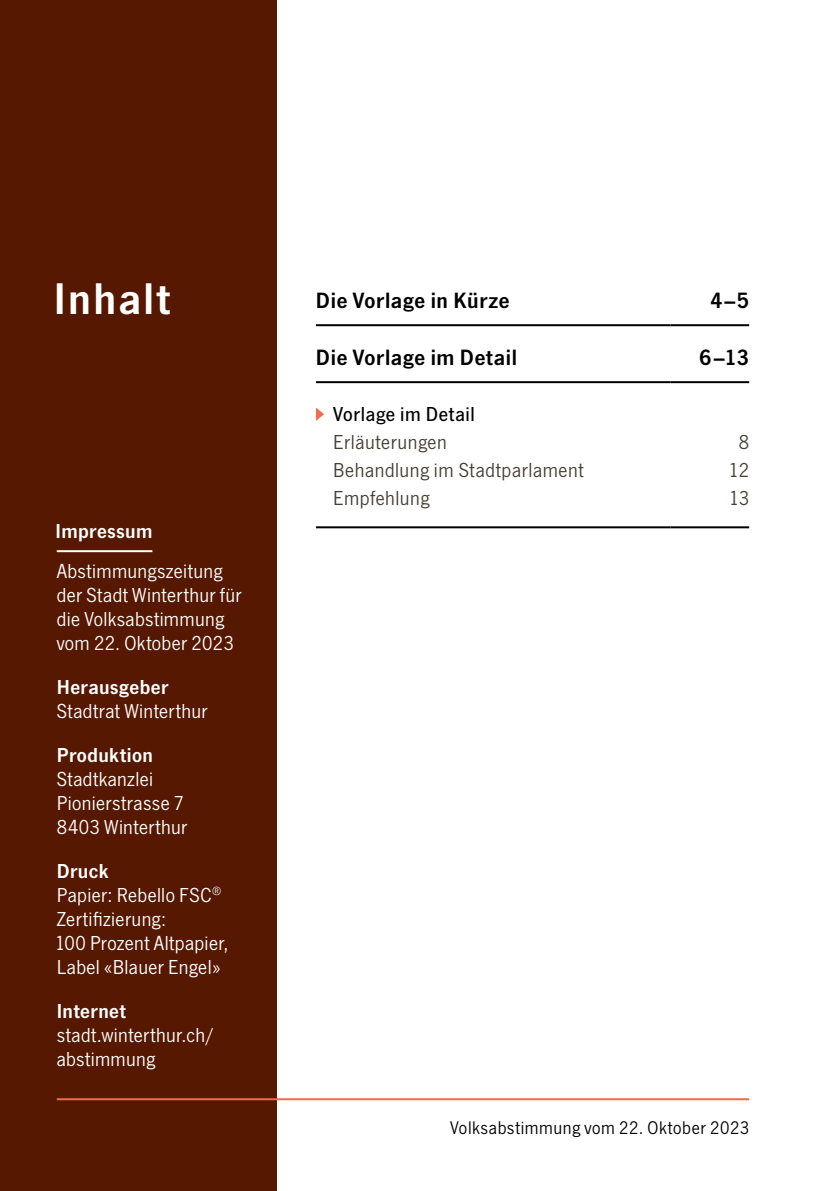
<style>
.page{position:relative;width:840px;height:1191px;background:#fff}
.page>*{position:absolute;margin:0;border:0;box-sizing:border-box;transform-origin:0 0}
.t1{font:46px "News Got Dem";letter-spacing:.05em;color:#fff}
.t2{font:23px "News Got Dem";letter-spacing:.025em;color:#000}
.t3{font:21px/24px "News Got";letter-spacing:.015em;color:#fff}
.t4{font:21px/28px "News Got";letter-spacing:.025em;color:#454034}
.t5{font:21px "News Got Dem";letter-spacing:.02em;color:#fff}
.t6{font:500 21px "News Got";letter-spacing:.03em;color:#000}
.t7{font:19px "News Got";letter-spacing:.03em;color:#000}
</style>
<div class="page">
<div style="left:0;top:0;width:276px;height:1191px;background:#561800"></div>
<hr style="left:316px;top:324px;width:354px;height:2px;background:#000">
<hr style="left:670px;top:324px;width:78px;height:2px;background:#000">
<hr style="left:316px;top:381px;width:354px;height:2px;background:#000">
<hr style="left:670px;top:381px;width:78px;height:2px;background:#000">
<hr style="left:316px;top:526px;width:354px;height:2px;background:#000">
<hr style="left:670px;top:526px;width:78px;height:2px;background:#000">
<svg style="left:316px;top:408px;width:8px;height:13px"></svg>
<hr style="left:57px;top:550px;width:95px;height:2px;background:#fff">
<hr style="left:57px;top:1098px;width:691px;height:2px;background:#ed6d4f">
<h1 class="t1" style="left:54px;top:272px;width:118px">Inhalt</h1>
<p class="t5" style="left:55px;top:519px;width:98px">Impressum</p>
<p class="t3" style="left:57px;top:559px;width:186px">Abstimmungszeitung der Stadt Winterthur für die Volksabstimmung vom 22. Oktober 2023</p>
<p class="t5" style="left:57px;top:675px;width:113px">Herausgeber</p>
<p class="t3" style="left:57px;top:699px;width:152px">Stadtrat Winterthur</p>
<p class="t5" style="left:57px;top:743px;width:98px">Produktion</p>
<p class="t3" style="left:57px;top:767px;width:132px">Stadtkanzlei<br>Pionierstrasse 7<br>8403 Winterthur</p>
<p class="t5" style="left:57px;top:859px;width:54px">Druck</p>
<p class="t3" style="left:55px;top:883px;width:175px">Papier: Rebello FSC<sup>®<br></sup>Zertifizierung:<br>100 Prozent Altpapier,<br>Label «Blauer Engel»</p>
<p class="t5" style="left:57px;top:999px;width:70px">Internet</p>
<p class="t3" style="left:57px;top:1023px;width:159px">stadt.winterthur.ch/ abstimmung</p>
<p class="t2" style="left:316px;top:287px;width:195px">Die Vorlage in Kürze</p>
<p class="t2" style="left:709px;top:287px;width:41px">4–5</p>
<p class="t2" style="left:316px;top:344px;width:202px">Die Vorlage im Detail</p>
<p class="t2" style="left:698px;top:344px;width:51px">6–13</p>
<p class="t6" style="left:333px;top:402px;width:143px">Vorlage im Detail</p>
<p class="t4" style="left:333px;top:428px;width:252px">Erläuterungen<br>Behandlung im Stadtparlament<br>Empfehlung</p>
<p class="t4" style="left:728px;top:428px;width:22px;text-align:center">8<br>12<br>13</p>
<p class="t7" style="left:450px;top:1117px;width:300px">Volksabstimmung vom 22. Oktober 2023</p>
</div>
